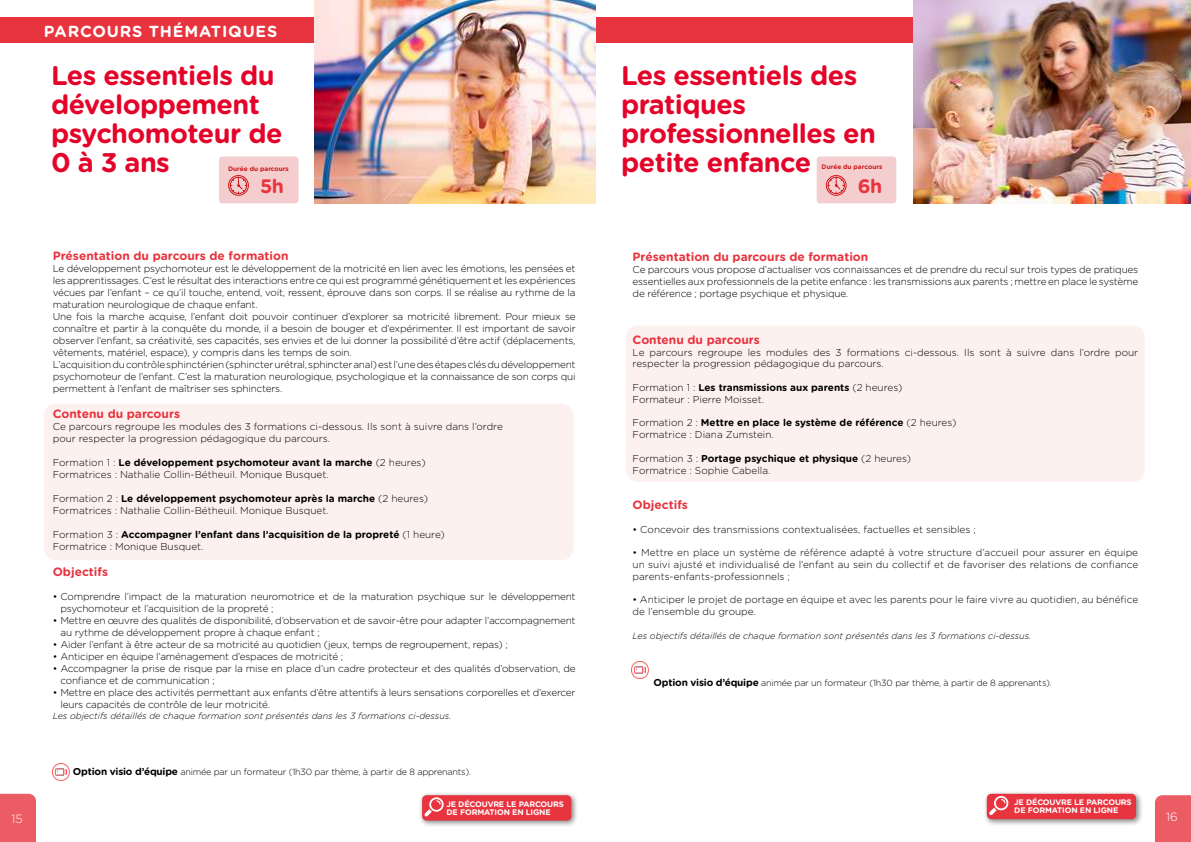
<style>
.page{position:relative;width:1191px;height:842px;background:#fff}
.page>*{position:absolute;margin:0;border:0;box-sizing:border-box;transform-origin:0 0}
.t1{font:700 27px/29px "Gotham Rounded";letter-spacing:-.02em;color:#e40429}
.t2{font:700 19.4px "Gotham Rounded";color:#e7343f}
.t3{font:700 16px "Gotham Rounded";letter-spacing:.05em;color:#fff}
.t4{font:700 12px "Gotham Rounded";color:#e7343f}
.t5{font:300 12px "Gotham Rounded";color:#fff}
.t6{font:300 10px/12px "Gotham Rounded";letter-spacing:-.02em;color:#000}
.t7{font:300 10px/11.8px "Gotham Rounded";color:#000}
.t8{font:700 10px/12px "Gotham Rounded";color:#000}
.t9{font:italic 300 9px "Gotham Rounded";color:#000}
.t10{font:300 9px "Gotham Rounded";letter-spacing:-.02em;color:#000}
.t11{font:700 8px/8px "Gotham Rounded";letter-spacing:-.02em;color:#fff}
.t12{font:700 6.5px "Gotham Rounded";color:#cd1719}
.s1{font-weight:700}
.s2{font-weight:300}
.s3{font-weight:700;font-size:10px}
.s4{font-size:8.9px}
</style>
<div class="page">
<div style="left:44px;top:404px;width:529px;height:156px;background:#fdf1f0;border-radius:12px"></div>
<div style="left:626px;top:325px;width:518px;height:157px;background:#fdf1f0;border-radius:12px"></div>
<div style="left:0;top:17px;width:595px;height:26px;background:#e7343f"></div>
<div style="left:595px;top:17px;width:596px;height:26px;background:#e7343f"></div>
<div style="left:419px;top:792px;width:160px;height:36px;background:#000;opacity:.5"></div>
<div style="left:422px;top:795px;width:149px;height:25px;background:#e7343f;border-radius:4px"></div>
<svg style="left:424px;top:797px;width:19px;height:20px"></svg>
<div style="left:983px;top:790px;width:160px;height:36px;background:#000;opacity:.5"></div>
<div style="left:986px;top:794px;width:150px;height:25px;background:#e7343f;border-radius:4px"></div>
<svg style="left:989px;top:796px;width:19px;height:19px"></svg>
<img style="left:53px;top:763px;width:17px;height:17px">
<img style="left:631px;top:661px;width:17px;height:17px">
<div style="left:0;top:794px;width:36px;height:48px;background:#eb5c65"></div>
<div style="left:1155px;top:795px;width:36px;height:47px;background:#eb5c65"></div>
<div style="left:816px;top:156px;width:80px;height:47px;background:#f4cecf;border-radius:3px"></div>
<svg style="left:825px;top:175px;width:22px;height:21px"></svg>
<div style="left:219px;top:156px;width:79px;height:47px;background:#f4cecf;border-radius:3px"></div>
<svg style="left:228px;top:175px;width:21px;height:21px"></svg>
<img style="left:314px;top:0;width:281px;height:203px">
<img style="left:913px;top:0;width:278px;height:203px">
<h3 class="t3" style="left:44px;top:19px;width:235px">PARCOURS THÉMATIQUES</h3>
<h1 class="t1" style="left:51px;top:60px;width:233px">Les essentiels du développement psychomoteur de<br>0 à 3 ans</h1>
<p class="t12" style="left:228px;top:164px;width:62px">Durée du parcours</p>
<h2 class="t2" style="left:260px;top:172px;width:25px">5h</h2>
<p class="t4" style="left:53px;top:246px;width:237px">Présentation du parcours de formation</p>
<p class="t6" style="left:53px;top:262px;width:524px">Le développement psychomoteur est le développement de la motricité en lien avec les émotions, les pensées et les apprentissages. C’est le résultat des interactions entre ce qui est programmé génétiquement et les expériences vécues par l’enfant – ce qu’il touche, entend, voit, ressent, éprouve dans son corps. Il se réalise au rythme de la maturation neurologique de chaque enfant.<br>Une fois la marche acquise, l’enfant doit pouvoir continuer d’explorer sa motricité librement. Pour mieux se connaître et partir à la conquête du monde, il a besoin de bouger et d’expérimenter. Il est important de savoir observer l’enfant, sa créativité, ses capacités, ses envies et de lui donner la possibilité d’être actif (déplacements, vêtements, matériel, espace), y compris dans les temps de soin.<br>L’acquisition du contrôle sphinctérien (sphincter urétral, sphincter anal) est l’une des étapes clés du développement psychomoteur de l’enfant. C’est la maturation neurologique, psychologique et la connaissance de son corps qui permettent à l’enfant de maîtriser ses sphincters.</p>
<p class="t4" style="left:53px;top:404px;width:129px">Contenu du parcours</p>
<p class="t7" style="left:53px;top:420px;width:451px">Ce parcours regroupe les modules des 3 formations ci-dessous. Ils sont à suivre dans l’ordre pour respecter la progression pédagogique du parcours.</p>
<p class="t7" style="left:53px;top:456px;width:374px">Formation 1 : <span class="s1">Le développement psychomoteur avant la marche</span> (2 heures)<br>Formatrices : Nathalie Collin-Bétheuil. Monique Busquet.</p>
<p class="t7" style="left:53px;top:492px;width:377px">Formation 2 : <span class="s1">Le développement psychomoteur après la marche</span> (2 heures)<br>Formatrices : Nathalie Collin-Bétheuil. Monique Busquet.</p>
<p class="t8" style="left:53px;top:528px;width:393px"><span class="s2">Formation 3 :</span> Accompagner l’enfant dans l’acquisition de la propreté <span class="s2">(1 heure)<br>Formatrice : Monique Busquet.</span></p>
<p class="t4" style="left:53px;top:562px;width:57px">Objectifs</p>
<p class="t6" style="left:60px;top:590px;width:516px;text-indent:-8px">• Comprendre l’impact de la maturation neuromotrice et de la maturation psychique sur le développement psychomoteur et l’acquisition de la propreté ;</p>
<p class="t6" style="left:60px;top:614px;width:516px;text-indent:-8px">• Mettre en œuvre des qualités de disponibilité, d’observation et de savoir-être pour adapter l’accompagnement au rythme de développement propre à chaque enfant ;</p>
<p class="t6" style="left:53px;top:638px;width:456px">• Aider l’enfant à être acteur de sa motricité au quotidien (jeux, temps de regroupement, repas) ;</p>
<p class="t6" style="left:53px;top:650px;width:292px">• Anticiper en équipe l’aménagement d’espaces de motricité ;</p>
<p class="t6" style="left:60px;top:662px;width:516px;text-indent:-8px">• Accompagner la prise de risque par la mise en place d’un cadre protecteur et des qualités d’observation, de confiance et de communication ;</p>
<p class="t6" style="left:60px;top:686px;width:516px;text-indent:-8px">• Mettre en place des activités permettant aux enfants d’être attentifs à leurs sensations corporelles et d’exercer leurs capacités de contrôle de leur motricité.</p>
<p class="t9" style="left:53px;top:710px;width:400px">Les objectifs détaillés de chaque formation sont présentés dans les 3 formations ci-dessus.</p>
<p class="t10" style="left:73px;top:766px;width:400px"><span class="s3">Option visio d’équipe</span> animée par un formateur (1h30 par thème, à partir de 8 apprenants).</p>
<h1 class="t1" style="left:621px;top:60px;width:256px">Les essentiels des pratiques professionnelles en petite enfance</h1>
<p class="t12" style="left:821px;top:161px;width:62px">Durée du parcours</p>
<h2 class="t2" style="left:857px;top:172px;width:26px">6h</h2>
<p class="t4" style="left:632px;top:248px;width:237px">Présentation du parcours de formation</p>
<p class="t6" style="left:632px;top:263px;width:507px;text-align:justify">Ce parcours vous propose d’actualiser vos connaissances et de prendre du recul sur trois types de pratiques essentielles aux professionnels de la petite enfance : les transmissions aux parents ; mettre en place le système de référence ; portage psychique et physique.</p>
<p class="t4" style="left:632px;top:331px;width:129px">Contenu du parcours</p>
<p class="t7" style="left:632px;top:346px;width:507px">Le parcours regroupe les modules des 3 formations ci-dessous. Ils sont à suivre dans l’ordre pour respecter la progression pédagogique du parcours.</p>
<p class="t7" style="left:632px;top:381px;width:271px">Formation 1 : <span class="s1">Les transmissions aux parents</span> (2 heures)<br>Formateur : Pierre Moisset.</p>
<p class="t7" style="left:632px;top:416px;width:325px">Formation 2 : <span class="s1">Mettre en place le système de référence</span> (2 heures)<br>Formatrice : Diana Zumstein.</p>
<p class="t7" style="left:632px;top:452px;width:280px">Formation 3 : <span class="s1">Portage psychique et physique</span> (2 heures)<br>Formatrice : Sophie Cabella.</p>
<p class="t4" style="left:632px;top:496px;width:57px">Objectifs</p>
<p class="t7" style="left:632px;top:523px;width:345px">• Concevoir des transmissions contextualisées, factuelles et sensibles ;</p>
<p class="t6" style="left:632px;top:546px;width:507px;text-align:justify">• Mettre en place un système de référence adapté à votre structure d’accueil pour assurer en équipe un suivi ajusté et individualisé de l’enfant au sein du collectif et de favoriser des relations de confiance parents-enfants-professionnels ;</p>
<p class="t7" style="left:632px;top:593px;width:507px">• Anticiper le projet de portage en équipe et avec les parents pour le faire vivre au quotidien, au bénéfice de l’ensemble du groupe.</p>
<p class="t9" style="left:632px;top:630px;width:400px">Les objectifs détaillés de chaque formation sont présentés dans les 3 formations ci-dessus.</p>
<p class="t10" style="left:653px;top:677px;width:400px"><span class="s3">Option visio d’équipe</span> animée par un formateur (<span class="s4">1h30 par thème,</span> à partir de 8 apprenants).</p>
<p class="t11" style="left:446px;top:799px;width:119px">JE DÉCOUVRE LE PARCOURS<br>DE FORMATION EN LIGNE</p>
<p class="t11" style="left:1014px;top:798px;width:119px">JE DÉCOUVRE LE PARCOURS<br>DE FORMATION EN LIGNE</p>
<p class="t5" style="left:11px;top:811px;width:13px">15</p>
<p class="t5" style="left:1166px;top:809px;width:13px">16</p>
</div>
